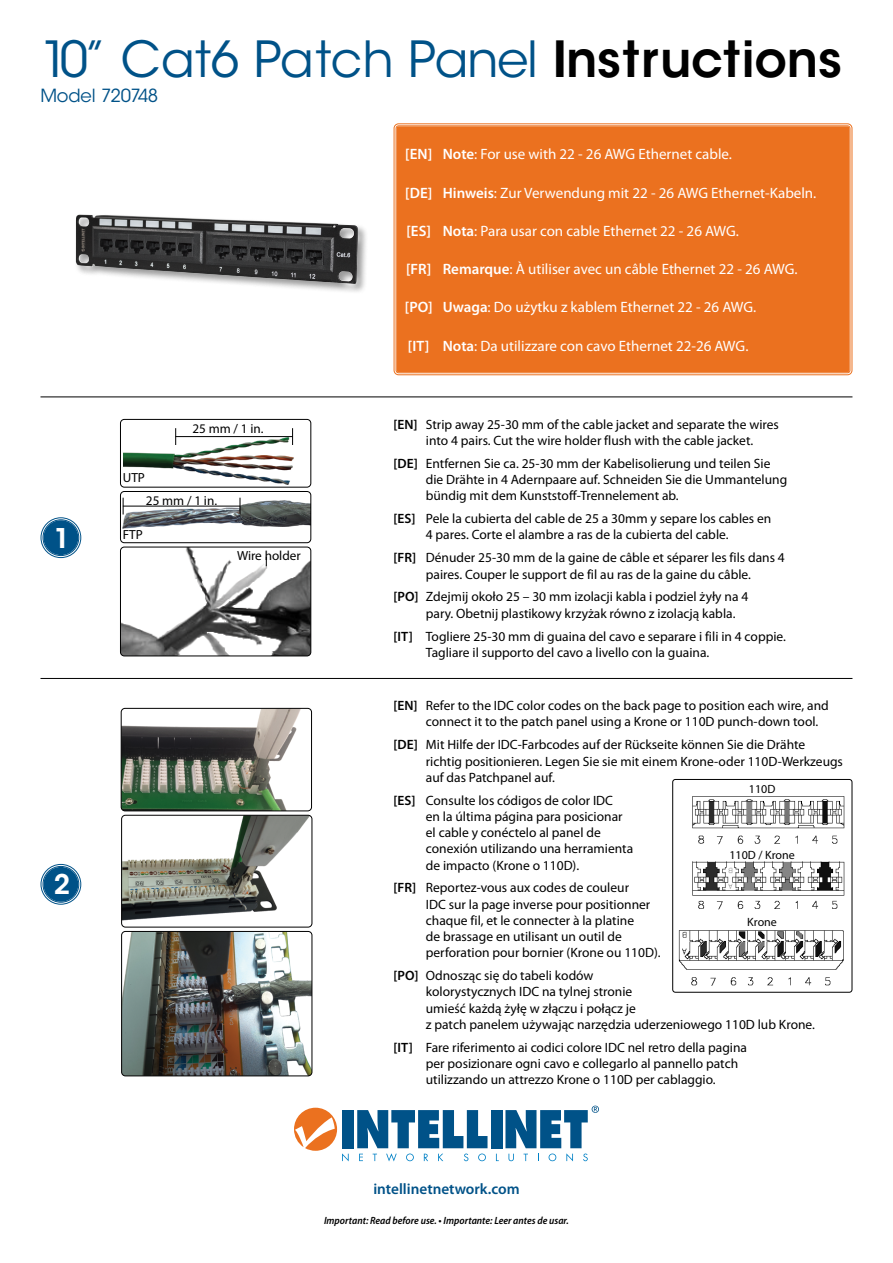
<style>
.page{position:relative;width:893px;height:1263px;background:#fff}
.page>*{position:absolute;margin:0;border:0;box-sizing:border-box;transform-origin:0 0}
.t1{font:49.5px "ITC Avant Garde Std";letter-spacing:-.015em;color:#005288}
.t2{font:600 27px "ITC Avant Garde Std";color:#fff}
.t3{font:18px "ITC Avant Garde Std";letter-spacing:-.015em;color:#005288}
.t4{font:600 15.15px "Myriad Pro";color:#005288}
.t5{font:15px "Myriad Pro";color:#fff}
.t6{font:13.5px/16.2px "Myriad Pro";color:#000}
.t7{font:13.2px "Myriad Pro";color:#000}
.t8{font:12px "Myriad Pro";color:#000}
.t9{font:italic 600 semi-condensed 10.5px "Myriad Pro";color:#000}
.s1{font-weight:600;color:#000}
.s2{font-weight:600}
</style>
<div class="page">
<hr style="left:40px;top:397px;width:812px;height:1px;background:#000">
<hr style="left:40px;top:678px;width:812px;height:1px;background:#000">
<div style="left:342px;top:1110px;width:11px;height:38px;background:#005288"></div>
<div style="left:491px;top:1110px;width:11px;height:38px;background:#005288"></div>
<svg style="left:357px;top:1110px;width:130px;height:51px"></svg>
<svg style="left:505px;top:1105px;width:94px;height:56px"></svg>
<svg style="left:294px;top:1108px;width:55px;height:53px"></svg>
<img style="left:678px;top:796px;width:167px;height:190px">
<div style="left:672px;top:779px;width:180px;height:213px;border:1px solid #000;border-radius:3px"></div>
<div style="left:73px;top:212px;width:295px;height:82px;background:#000;opacity:.4"></div>
<img style="left:76px;top:215px;width:282px;height:69px">
<div style="left:395px;top:125px;width:456px;height:249px;background:#eb711f;border-radius:4px"></div>
<div style="left:394px;top:123px;width:458px;height:252px;border:1px solid #eb711f;border-radius:5px"></div>
<div style="left:396px;top:125px;width:454px;height:248px;border:1px solid #eb711f;border-radius:3px"></div>
<div style="left:42px;top:865px;width:38px;height:38px;background:#005288;border-radius:50%"></div>
<div style="left:40px;top:864px;width:41px;height:41px;border:3px solid #fff;border-radius:50%"></div>
<div style="left:40px;top:864px;width:41px;height:41px;border:1px solid #005288;border-radius:50%"></div>
<div style="left:43px;top:866px;width:36px;height:37px;border:1px solid #005288;border-radius:50%"></div>
<img style="left:121px;top:708px;width:191px;height:103px">
<div style="left:121px;top:708px;width:191px;height:103px;border:1px solid #000;border-radius:4px"></div>
<img style="left:122px;top:815px;width:190px;height:106px">
<div style="left:121px;top:815px;width:191px;height:112px;border:1px solid #000;border-radius:4px"></div>
<img style="left:122px;top:931px;width:190px;height:145px">
<div style="left:121px;top:931px;width:191px;height:145px;border:1px solid #000;border-radius:4px"></div>
<div style="left:42px;top:519px;width:38px;height:38px;background:#005288;border-radius:50%"></div>
<div style="left:40px;top:517px;width:41px;height:41px;border:3px solid #fff;border-radius:50%"></div>
<div style="left:40px;top:517px;width:41px;height:41px;border:1px solid #005288;border-radius:50%"></div>
<div style="left:43px;top:519px;width:36px;height:37px;border:1px solid #005288;border-radius:50%"></div>
<img style="left:123px;top:437px;width:171px;height:48px">
<div style="left:120px;top:419px;width:191px;height:69px;border:1px solid #000;border-radius:4px"></div>
<svg style="left:175px;top:428px;width:1px;height:17px"></svg>
<svg style="left:292px;top:428px;width:1px;height:17px"></svg>
<hr style="left:175px;top:436px;width:118px;height:1px;background:#000">
<img style="left:122px;top:497px;width:187px;height:32px">
<div style="left:120px;top:491px;width:191px;height:52px;border:1px solid #000;border-radius:4px"></div>
<svg style="left:123px;top:498px;width:1px;height:16px"></svg>
<svg style="left:240px;top:498px;width:1px;height:16px"></svg>
<hr style="left:123px;top:506px;width:117px;height:1px;background:#000">
<img style="left:120px;top:547px;width:191px;height:109px">
<div style="left:120px;top:547px;width:191px;height:109px;border:1px solid #000;border-radius:4px"></div>
<h1 class="t1" style="left:40px;top:29px;width:803px">10” Cat6 Patch Panel <span class="s1">Instructions</span></h1>
<h3 class="t3" style="left:40px;top:84px;width:119px">Model 720748</h3>
<h2 class="t2" style="left:54px;top:521px;width:18px">1</h2>
<h2 class="t2" style="left:54px;top:867px;width:18px">2</h2>
<p class="t7" style="left:123px;top:469px;width:24px">UTP</p>
<p class="t7" style="left:192px;top:421px;width:73px">25 mm / 1 in.</p>
<p class="t7" style="left:146px;top:492px;width:73px">25 mm / 1 in.</p>
<p class="t7" style="left:123px;top:527px;width:22px">FTP</p>
<p class="t7" style="left:237px;top:547px;width:65px">Wire holder</p>
<p class="t5" style="left:405px;top:145px;width:328px"><span class="s2">[EN] Note</span>: For use with 22 - 26 AWG Ethernet cable.</p>
<p class="t5" style="left:405px;top:183px;width:413px"><span class="s2">[DE] Hinweis</span>: Zur Verwendung mit 22 - 26 AWG Ethernet-Kabeln.</p>
<p class="t5" style="left:406px;top:221px;width:334px"><span class="s2">[ES] Nota</span>: Para usar con cable Ethernet 22 - 26 AWG.</p>
<p class="t5" style="left:406px;top:260px;width:393px"><span class="s2">[FR] Remarque</span>: À utiliser avec un câble Ethernet 22 - 26 AWG.</p>
<p class="t5" style="left:405px;top:298px;width:353px"><span class="s2">[PO] Uwaga</span>: Do użytku z kablem Ethernet 22 - 26 AWG.</p>
<p class="t5" style="left:408px;top:336px;width:342px"><span class="s2">[IT] Nota</span>: Da utilizzare con cavo Ethernet 22-26 AWG.</p>
<p class="t6" style="left:393px;top:416px;width:387px;text-align:center"><span class="s2">[EN]</span> Strip away 25-30 mm of the cable jacket and separate the wires into 4 pairs. Cut the wire holder flush with the cable jacket.</p>
<p class="t6" style="left:426px;top:455px;width:363px;text-indent:-32px"><span class="s2">[DE]</span> Entfernen Sie ca. 25-30 mm der Kabelisolierung und teilen Sie die Drähte in 4 Adernpaare auf. Schneiden Sie die Ummantelung bündig mit dem Kunststoff-Trennelement ab.</p>
<p class="t6" style="left:426px;top:510px;width:347px;text-indent:-32px"><span class="s2">[ES]</span> Pele la cubierta del cable de 25 a 30mm y separe los cables en<br>4 pares. Corte el alambre a ras de la cubierta del cable.</p>
<p class="t6" style="left:393px;top:549px;width:393px;text-align:center"><span class="s2">[FR]</span> Dénuder 25-30 mm de la gaine de câble et séparer les fils dans 4 paires. Couper le support de fil au ras de la gaine du câble.</p>
<p class="t6" style="left:426px;top:589px;width:324px;text-indent:-32px"><span class="s2">[PO]</span> Zdejmij około 25 – 30 mm izolacji kabla i podziel żyły na 4 pary. Obetnij plastikowy krzyżak równo z izolacją kabla.</p>
<p class="t6" style="left:426px;top:628px;width:362px;text-indent:-32px"><span class="s2">[IT]</span> Togliere 25-30 mm di guaina del cavo e separare i fili in 4 coppie.<br>Tagliare il supporto del cavo a livello con la guaina.</p>
<p class="t6" style="left:426px;top:697px;width:404px;text-indent:-32px"><span class="s2">[EN]</span> Refer to the IDC color codes on the back page to position each wire, and connect it to the patch panel using a Krone or 110D punch-down tool.</p>
<p class="t6" style="left:426px;top:736px;width:419px;text-indent:-32px"><span class="s2">[DE]</span> Mit Hilfe der IDC-Farbcodes auf der Rückseite können Sie die Drähte richtig positionieren. Legen Sie sie mit einem Krone-oder 110D-Werkzeugs auf das Patchpanel auf.</p>
<p class="t6" style="left:426px;top:792px;width:209px;text-indent:-32px"><span class="s2">[ES]</span> Consulte los códigos de color IDC<br>en la última página para posicionar el cable y conéctelo al panel de conexión utilizando una herramienta de impacto (Krone o 110D).</p>
<p class="t6" style="left:426px;top:880px;width:236px;text-indent:-32px"><span class="s2">[FR]</span> Reportez-vous aux codes de couleur<br>IDC sur la page inverse pour positionner chaque fil, et le connecter à la platine<br>de brassage en utilisant un outil de perforation pour bornier (Krone ou 110D).</p>
<p class="t6" style="left:426px;top:967px;width:391px;text-indent:-32px"><span class="s2">[PO]</span> Odnosząc się do tabeli kodów<br>kolorystycznych IDC na tylnej stronie<br>umieść każdą żyłę w złączu i połącz je<br>z patch panelem używając narzędzia uderzeniowego 110D lub Krone.</p>
<p class="t6" style="left:426px;top:1039px;width:323px;text-indent:-32px"><span class="s2">[IT]</span> Fare riferimento ai codici colore IDC nel retro della pagina per posizionare ogni cavo e collegarlo al pannello patch utilizzando un attrezzo Krone o 110D per cablaggio.</p>
<p class="t8" style="left:749px;top:781px;width:28px">110D</p>
<p class="t8" style="left:729px;top:847px;width:67px">110D / Krone</p>
<p class="t8" style="left:747px;top:915px;width:31px">Krone</p>
<p class="t4" style="left:373px;top:1179px;width:148px">intellinetnetwork.com</p>
<p class="t9" style="left:324px;top:1214px;width:246px">Important: Read before use. • Importante: Leer antes de usar.</p>
</div>
